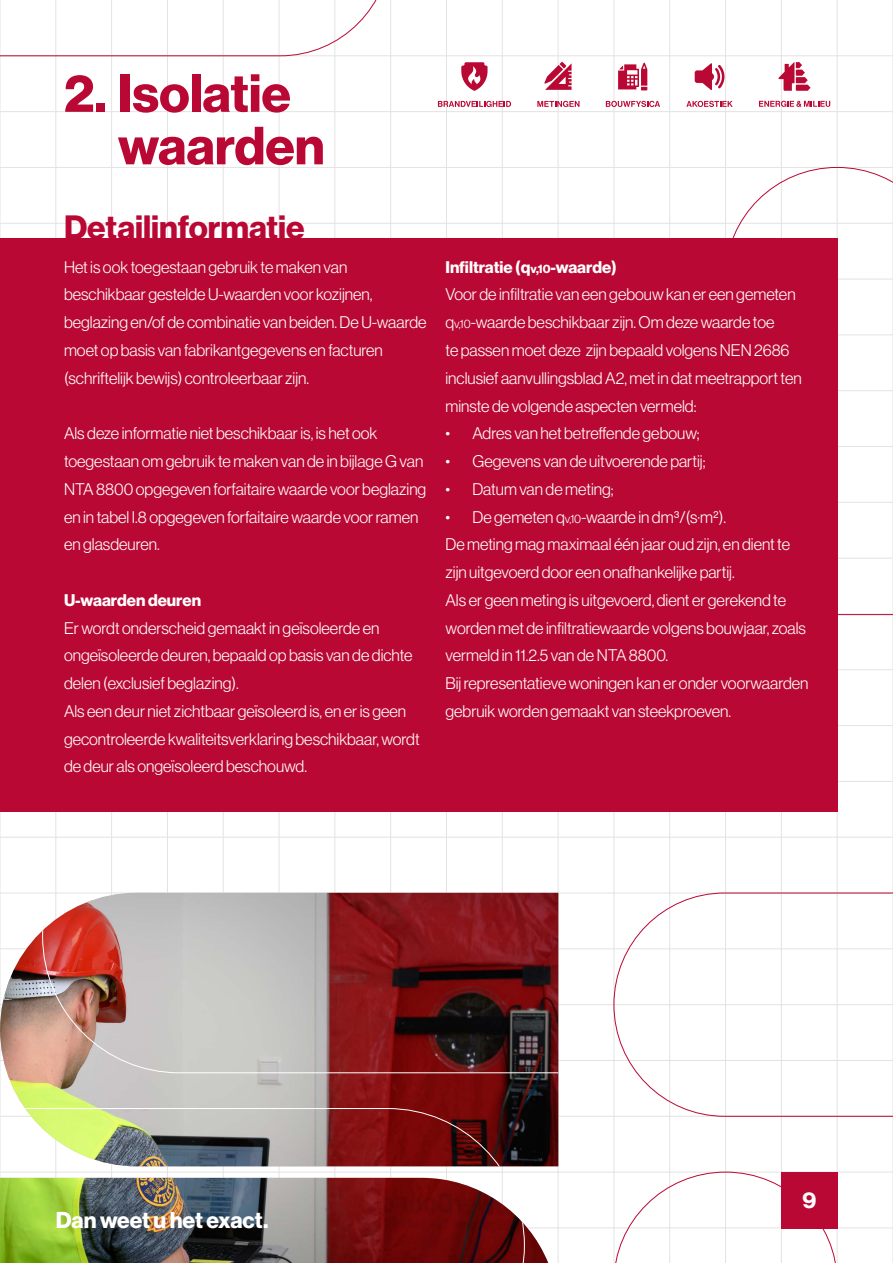
<style>
.page{position:relative;width:893px;height:1263px;background:#fff}
.page>*{position:absolute;margin:0;border:0;box-sizing:border-box;transform-origin:0 0}
.t1{font:52.5px/52.5px "N Haas Grotesk DS Pro 75 Bd";color:#ba0834}
.t2{font:33px "N Haas Grotesk DS Pro 75 Bd";color:#ba0834}
.t3{font:22.5px "N Haas Grotesk DS Pro 75 Bd";letter-spacing:-.005em;color:#fff}
.t4{font:16.5px/27.8px "N Haas Grotesk DS Pro 45 Lt";color:#fff}
.t5{font:16.5px "N Haas Grotesk DS Pro 75 Bd";color:#fff}
.s1{font-size:12px}
</style>
<div class="page">
<hr style="left:56px;top:0;width:1px;height:1263px;background:#e3e3e3">
<hr style="left:111px;top:0;width:1px;height:1263px;background:#e3e3e3">
<hr style="left:167px;top:0;width:1px;height:1263px;background:#e3e3e3">
<hr style="left:0;top:0;width:1px;height:1263px;background:#e3e3e3">
<hr style="left:223px;top:0;width:1px;height:1263px;background:#e3e3e3">
<hr style="left:279px;top:0;width:1px;height:1263px;background:#e3e3e3">
<hr style="left:335px;top:0;width:1px;height:1263px;background:#e3e3e3">
<hr style="left:390px;top:0;width:1px;height:1263px;background:#e3e3e3">
<hr style="left:446px;top:0;width:1px;height:1263px;background:#e3e3e3">
<hr style="left:502px;top:0;width:1px;height:1263px;background:#e3e3e3">
<hr style="left:558px;top:0;width:1px;height:1263px;background:#e3e3e3">
<hr style="left:614px;top:0;width:1px;height:1263px;background:#e3e3e3">
<hr style="left:669px;top:0;width:1px;height:1263px;background:#e3e3e3">
<hr style="left:725px;top:0;width:1px;height:1263px;background:#e3e3e3">
<hr style="left:781px;top:0;width:1px;height:1263px;background:#e3e3e3">
<hr style="left:837px;top:0;width:1px;height:1263px;background:#e3e3e3">
<hr style="left:892px;top:0;width:1px;height:1263px;background:#e3e3e3">
<hr style="left:0;top:56px;width:893px;height:1px;background:#e3e3e3">
<hr style="left:0;top:111px;width:893px;height:1px;background:#e3e3e3">
<hr style="left:0;top:167px;width:893px;height:1px;background:#e3e3e3">
<hr style="left:0;top:223px;width:893px;height:1px;background:#e3e3e3">
<hr style="left:0;top:669px;width:893px;height:1px;background:#e3e3e3">
<hr style="left:0;top:725px;width:893px;height:1px;background:#e3e3e3">
<hr style="left:0;top:781px;width:893px;height:1px;background:#e3e3e3">
<hr style="left:0;top:837px;width:893px;height:1px;background:#e3e3e3">
<hr style="left:0;top:893px;width:893px;height:1px;background:#e3e3e3">
<hr style="left:0;top:948px;width:893px;height:1px;background:#e3e3e3">
<hr style="left:0;top:1004px;width:893px;height:1px;background:#e3e3e3">
<hr style="left:0;top:1060px;width:893px;height:1px;background:#e3e3e3">
<hr style="left:0;top:1116px;width:893px;height:1px;background:#e3e3e3">
<hr style="left:0;top:1172px;width:893px;height:1px;background:#e3e3e3">
<hr style="left:0;top:1228px;width:893px;height:1px;background:#e3e3e3">
<svg style="left:0;top:0;width:390px;height:56px"></svg>
<svg style="left:613px;top:892px;width:280px;height:225px"></svg>
<svg style="left:725px;top:167px;width:168px;height:448px"></svg>
<svg style="left:613px;top:1171px;width:225px;height:92px"></svg>
<svg style="left:695px;top:63px;width:29px;height:27px"></svg>
<svg style="left:686px;top:101px;width:47px;height:6px"></svg>
<svg style="left:618px;top:63px;width:29px;height:27px"></svg>
<svg style="left:606px;top:101px;width:54px;height:6px"></svg>
<svg style="left:759px;top:101px;width:71px;height:6px"></svg>
<svg style="left:778px;top:62px;width:32px;height:29px"></svg>
<svg style="left:537px;top:101px;width:42px;height:6px"></svg>
<svg style="left:544px;top:62px;width:28px;height:28px"></svg>
<svg style="left:461px;top:62px;width:27px;height:29px"></svg>
<svg style="left:438px;top:101px;width:73px;height:6px"></svg>
<div style="left:781px;top:1172px;width:56px;height:56px;background:#ba0834"></div>
<div style="left:0;top:239px;width:837px;height:573px;background:#ba0834"></div>
<img style="left:0;top:893px;width:558px;height:370px">
<img style="left:42px;top:893px;width:516px;height:180px">
<img style="left:0;top:1108px;width:525px;height:155px">
<h1 class="t1" style="left:118px;top:68px;width:208px;text-indent:-54px">2. Isolatie waarden</h1>
<h2 class="t2" style="left:64px;top:208px;width:242px">Detailinformatie</h2>
<p class="t4" style="left:64px;top:253px;width:364px">Het is ook toegestaan gebruik te maken van beschikbaar gestelde U-waarden voor kozijnen, beglazing en/of de combinatie van beiden. De U-waarde moet op basis van fabrikantgegevens en facturen (schriftelijk bewijs) controleerbaar zijn.</p>
<p class="t4" style="left:64px;top:420px;width:364px">Als deze informatie niet beschikbaar is, is het ook toegestaan om gebruik te maken van de in bijlage G van NTA 8800 opgegeven forfaitaire waarde voor beglazing en in tabel I.8 opgegeven forfaitaire waarde voor ramen en glasdeuren.</p>
<p class="t5" style="left:64px;top:590px;width:139px">U-waarden deuren</p>
<p class="t4" style="left:64px;top:614px;width:357px">Er wordt onderscheid gemaakt in geïsoleerde en ongeïsoleerde deuren, bepaald op basis van de dichte delen (exclusief beglazing).<br>Als een deur niet zichtbaar geïsoleerd is, en er is geen gecontroleerde kwaliteitsverklaring beschikbaar, wordt de deur als ongeïsoleerd beschouwd.</p>
<p class="t5" style="left:445px;top:257px;width:173px">Infiltratie (q<span class="s1">v,10</span>-waarde)</p>
<p class="t4" style="left:445px;top:281px;width:358px">Voor de infiltratie van een gebouw kan er een gemeten q<span class="s1">v,10</span>-waarde beschikbaar zijn. Om deze waarde toe<br>te passen moet deze zijn bepaald volgens NEN 2686 inclusief aanvullingsblad A2, met in dat meetrapport ten minste de volgende aspecten vermeld:</p>
<p class="t4" style="left:445px;top:420px;width:256px">• Adres van het betreffende gebouw;</p>
<p class="t4" style="left:445px;top:447px;width:261px">• Gegevens van de uitvoerende partij;</p>
<p class="t4" style="left:445px;top:475px;width:170px">• Datum van de meting;</p>
<p class="t4" style="left:445px;top:503px;width:365px">• De gemeten q<span class="s1">v,10</span>-waarde in dm³/(s·m²).<br>De meting mag maximaal één jaar oud zijn, en dient te zijn uitgevoerd door een onafhankelijke partij.<br>Als er geen meting is uitgevoerd, dient er gerekend te worden met de infiltratiewaarde volgens bouwjaar, zoals vermeld in 11.2.5 van de NTA 8800.<br>Bij representatieve woningen kan er onder voorwaarden gebruik worden gemaakt van steekproeven.</p>
<h3 class="t3" style="left:56px;top:1207px;width:214px">Dan weet u het exact.</h3>
<h3 class="t3" style="left:802px;top:1187px;width:15px">9</h3>
</div>
